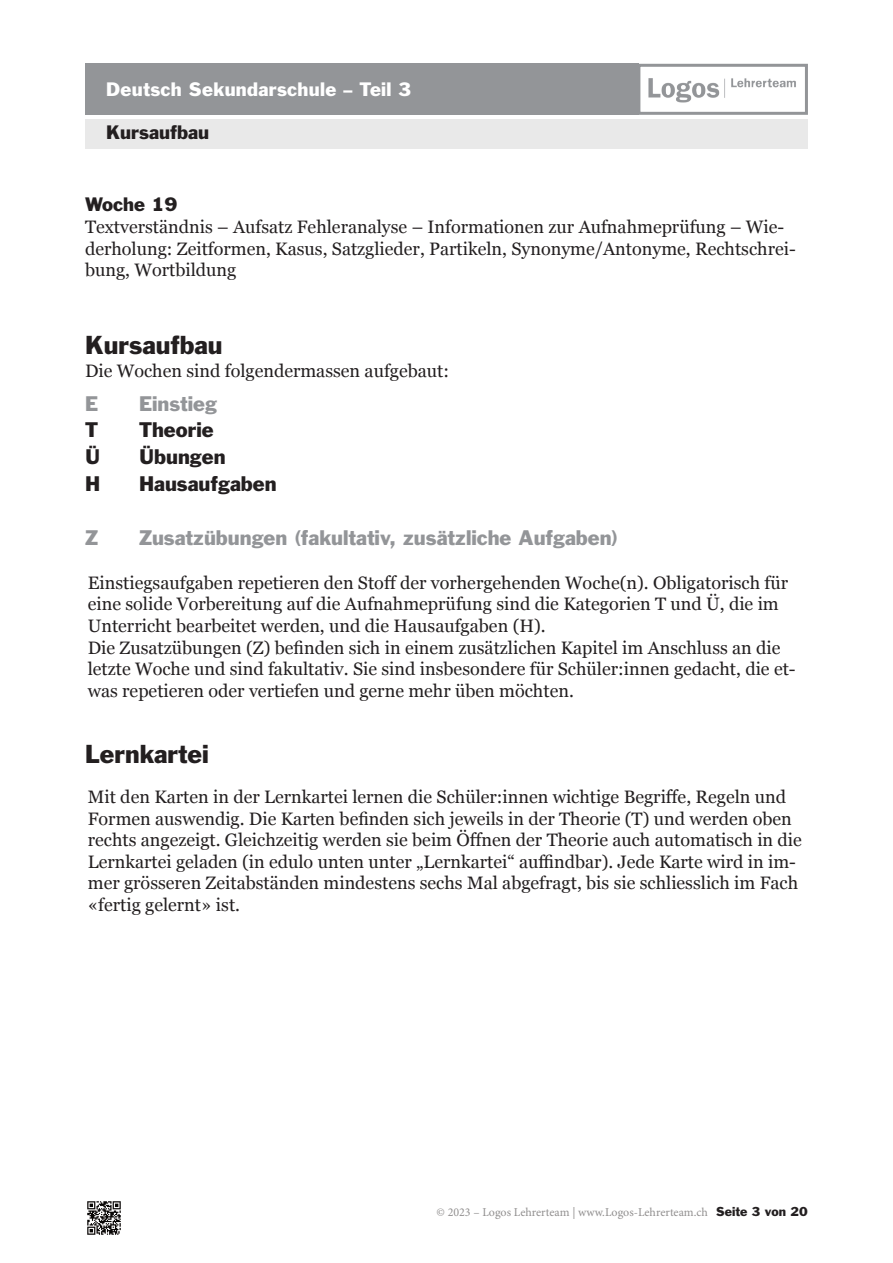
<style>
.page{position:relative;width:893px;height:1263px;background:#fff}
.page>*{position:absolute;margin:0;border:0;box-sizing:border-box;transform-origin:0 0}
.t1{font:24px "Franklin Gothic Std";color:#231f20}
.t2{font:19.5px "Franklin Gothic Std";color:#939598}
.t3{font:19.5px "Franklin Gothic Std";color:#231f20}
.t4{font:18px/21.6px "Georgia";color:#231f20}
.t5{font:18px "Franklin Gothic Std";letter-spacing:.015em;color:#fff}
.t6{font:18px "Franklin Gothic Std";color:#231f20}
.t7{font:12px "Minion Pro";color:#918f8f}
.s1{font-family:"Franklin Gothic Std";color:#231f20}
</style>
<div class="page">
<img style="left:87px;top:1201px;width:34px;height:34px">
<div style="left:85px;top:119px;width:723px;height:30px;background:#e9e9e9"></div>
<div style="left:85px;top:64px;width:554px;height:51px;background:#939598"></div>
<img style="left:648px;top:78px;width:148px;height:25px">
<div style="left:637px;top:64px;width:171px;height:51px;border:3px solid #939598"></div>
<p class="t5" style="left:106px;top:82px;width:307px">Deutsch Sekundarschule – Teil 3</p>
<p class="t6" style="left:106px;top:126px;width:104px">Kursaufbau</p>
<p class="t6" style="left:85px;top:198px;width:94px">Woche 19</p>
<p class="t4" style="left:85px;top:217px;width:712px">Textverständnis – Aufsatz Fehleranalyse – Informationen zur Aufnahmeprüfung – Wie&shy;derholung: Zeitformen, Kasus, Satzglieder, Partikeln, Synonyme/Antonyme, Rechtschrei&shy;bung, Wortbildung</p>
<h1 class="t1" style="left:85px;top:336px;width:139px">Kursaufbau</h1>
<p class="t4" style="left:85px;top:361px;width:366px">Die Wochen sind folgendermassen aufgebaut:</p>
<p class="t2" style="left:85px;top:396px;width:15px">E</p>
<p class="t2" style="left:139px;top:396px;width:79px">Einstieg</p>
<p class="t3" style="left:85px;top:423px;width:14px">T</p>
<p class="t3" style="left:139px;top:423px;width:76px">Theorie</p>
<p class="t3" style="left:85px;top:449px;width:17px">Ü</p>
<p class="t3" style="left:139px;top:449px;width:88px">Übungen</p>
<p class="t3" style="left:85px;top:476px;width:17px">H</p>
<p class="t3" style="left:139px;top:476px;width:139px">Hausaufgaben</p>
<p class="t2" style="left:85px;top:530px;width:15px">Z</p>
<p class="t2" style="left:139px;top:530px;width:481px">Zusatzübungen (fakultativ, zusätzliche Aufgaben)</p>
<p class="t4" style="left:88px;top:573px;width:709px">Einstiegsaufgaben repetieren den Stoff der vorhergehenden Woche(n). Obligatorisch für eine solide Vorbereitung auf die Aufnahmeprüfung sind die Kategorien T und Ü, die im Unterricht bearbeitet werden, und die Hausaufgaben (H).<br>Die Zusatzübungen (Z) befinden sich in einem zusätzlichen Kapitel im Anschluss an die letzte Woche und sind fakultativ. Sie sind insbesondere für Schüler:innen gedacht, die et&shy;was repetieren oder vertiefen und gerne mehr üben möchten.</p>
<h1 class="t1" style="left:85px;top:745px;width:125px">Lernkartei</h1>
<p class="t4" style="left:88px;top:787px;width:716px">Mit den Karten in der Lernkartei lernen die Schüler:innen wichtige Begriffe, Regeln und Formen auswendig. Die Karten befinden sich jeweils in der Theorie (T) und werden oben rechts angezeigt. Gleichzeitig werden sie beim Öffnen der Theorie auch automatisch in die Lernkartei geladen (in edulo unten unter „Lernkartei“ auffindbar). Jede Karte wird in im&shy;mer grösseren Zeitabständen mindestens sechs Mal abgefragt, bis sie schliesslich im Fach «fertig gelernt» ist.</p>
<p class="t7" style="left:437px;top:1207px;width:373px">© 2023 – Logos Lehrerteam | www.Logos-Lehrerteam.ch <span class="s1">Seite 3 von 20</span></p>
</div>
